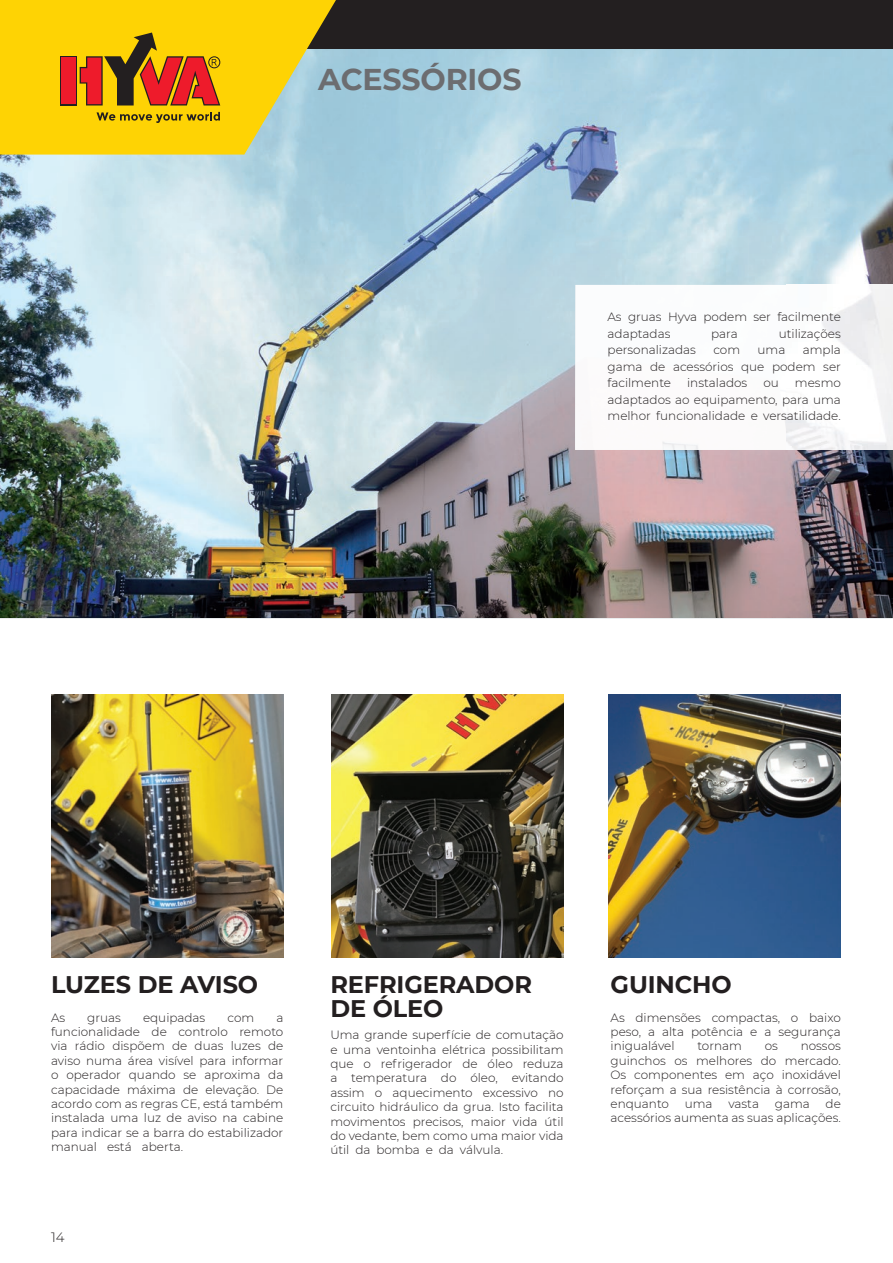
<style>
.page{position:relative;width:893px;height:1263px;background:#fff}
.page>*{position:absolute;margin:0;border:0;box-sizing:border-box;transform-origin:0 0}
.t1{font:700 30px "Montserrat";letter-spacing:-.005em;color:#6c6d70}
.t2{font:700 24px/24px "Montserrat";letter-spacing:-.005em;color:#231f20}
.t3{font:300 13.5px "Montserrat";color:#231f20}
.t4{font:300 12px/14.4px "Montserrat";color:#231f20;text-align:justify}
</style>
<div class="page">
<img style="left:0;top:49px;width:893px;height:569px">
<img style="left:51px;top:695px;width:232px;height:262px">
<img style="left:331px;top:695px;width:233px;height:262px">
<img style="left:609px;top:695px;width:232px;height:262px">
<img style="left:575px;top:285px;width:318px;height:165px">
<div style="left:0;top:0;width:893px;height:49px;background:#231f20"></div>
<svg style="left:0;top:0;width:336px;height:155px;background:#ebce27"></svg>
<svg style="left:97px;top:112px;width:123px;height:11px"></svg>
<div style="left:61px;top:56px;width:16px;height:49px;background:#ee1b2b"></div>
<svg style="left:80px;top:33px;width:140px;height:72px;background:#c97515"></svg>
<h1 class="t1" style="left:318px;top:58px;width:205px">ACESSÓRIOS</h1>
<p class="t4" style="left:608px;top:308px;width:235px;line-height:16.5px">As gruas Hyva podem ser facilmente adaptadas</p>
<p class="t4" style="left:711px;top:326px;width:28px">para</p>
<p class="t4" style="left:779px;top:326px;width:64px">utilizações</p>
<p class="t4" style="left:608px;top:341px;width:235px;line-height:16.5px;text-indent:195px">ampla gama de acessórios que podem ser facilmente</p>
<p class="t4" style="left:608px;top:342px;width:90px">personalizadas</p>
<p class="t4" style="left:713px;top:342px;width:28px">com</p>
<p class="t4" style="left:758px;top:342px;width:29px">uma</p>
<p class="t4" style="left:687px;top:375px;width:62px">instalados</p>
<p class="t4" style="left:763px;top:375px;width:17px">ou</p>
<p class="t4" style="left:608px;top:374px;width:235px;line-height:16.5px;text-indent:187px">mesmo adaptados ao equipamento, para uma melhor funcionalidade e versatilidade.</p>
<h2 class="t2" style="left:51px;top:971px;width:209px">LUZES DE AVISO</h2>
<h2 class="t2" style="left:330px;top:971px;width:203px">REFRIGERADOR<br>DE ÓLEO</h2>
<h2 class="t2" style="left:611px;top:971px;width:123px">GUINCHO</h2>
<p class="t4" style="left:611px;top:1010px;width:232px">As dimensões compactas, o baixo peso, a alta potência e a segurança inigualável</p>
<p class="t4" style="left:51px;top:1010px;width:16px">As</p>
<p class="t4" style="left:87px;top:1010px;width:35px">gruas</p>
<p class="t4" style="left:143px;top:1010px;width:64px">equipadas</p>
<p class="t4" style="left:227px;top:1010px;width:28px">com</p>
<p class="t4" style="left:51px;top:1010px;width:234px;text-indent:225px">a funcionalidade de controlo remoto via rádio dispõem de duas luzes de aviso numa área visível para informar o operador quando se aproxima da capacidade máxima de elevação. De acordo com as regras CE, está também instalada uma luz de aviso na cabine para indicar se a barra do estabilizador manual está aberta.</p>
<p class="t4" style="left:330px;top:1027px;width:235px">Uma grande superfície de comutação e uma ventoinha elétrica possibilitam que o refrigerador de óleo reduza a temperatura do óleo, evitando assim o aquecimento excessivo no circuito hidráulico da grua. Isto facilita movimentos precisos, maior vida útil do vedante, bem como uma maior vida útil da bomba e da válvula.</p>
<p class="t4" style="left:697px;top:1038px;width:46px">tornam</p>
<p class="t4" style="left:765px;top:1038px;width:15px">os</p>
<p class="t4" style="left:611px;top:1038px;width:232px;text-indent:190px">nossos guinchos os melhores do mercado.<br>Os componentes em aço inoxidável reforçam a sua resistência à corrosão, enquanto</p>
<p class="t4" style="left:611px;top:1096px;width:232px;text-align:right">de<br>acessórios aumenta as suas aplicações.</p>
<p class="t4" style="left:685px;top:1096px;width:29px">uma</p>
<p class="t4" style="left:728px;top:1096px;width:32px">vasta</p>
<p class="t4" style="left:775px;top:1096px;width:36px">gama</p>
<p class="t3" style="left:51px;top:1228px;width:15px">14</p>
</div>
